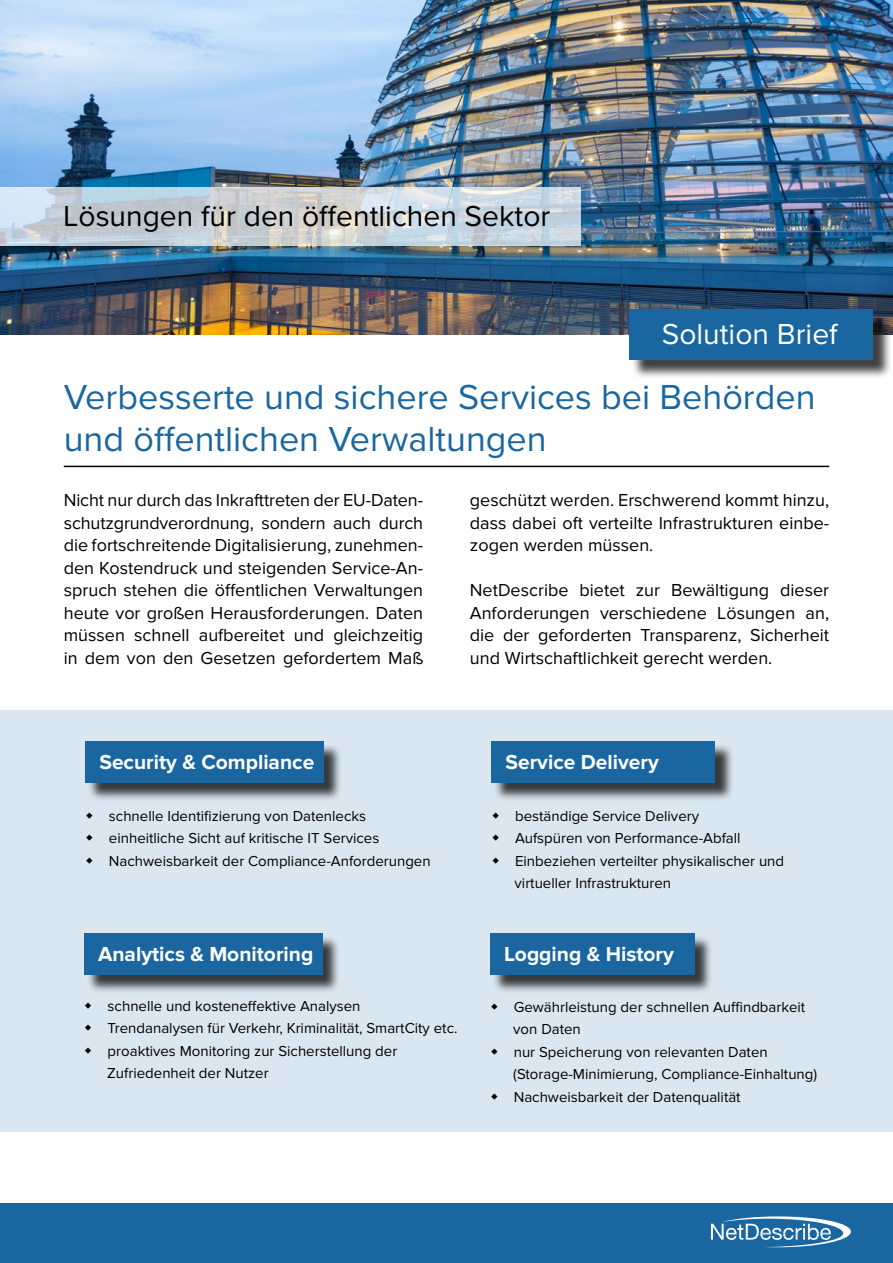
<style>
.page{position:relative;width:893px;height:1263px;background:#fff}
.page>*{position:absolute;margin:0;border:0;box-sizing:border-box;transform-origin:0 0}
.t1{font:36px/42px "Proxima Nova";color:#1a66a0}
.t2{font:30px "Proxima Nova";color:#000}
.t3{font:30px "Proxima Nova";color:#fff}
.t4{font:700 21px "Proxima Nova";color:#fff}
.t5{font:18px/22.5px "Proxima Nova";color:#000;text-align:justify}
.t6{font:15px/22.5px "Proxima Nova";color:#000}
</style>
<div class="page">
<img style="left:0;top:0;width:893px;height:335px">
<div style="left:0;top:1203px;width:893px;height:60px;background:#1a66a0"></div>
<svg style="left:711px;top:1216px;width:140px;height:31px"></svg>
<svg style="left:0;top:188px;width:581px;height:58px;background:#cad4da"></svg>
<div style="left:632px;top:312px;width:260px;height:67px;background:#000;opacity:.75"></div>
<div style="left:629px;top:309px;width:244px;height:51px;background:#1a66a0"></div>
<hr style="left:64px;top:466px;width:765px;height:1px;background:#000">
<div style="left:0;top:710px;width:893px;height:422px;background:#dbe7f0"></div>
<div style="left:494px;top:743px;width:240px;height:58px;background:#000;opacity:.75"></div>
<div style="left:491px;top:741px;width:224px;height:42px;background:#1a66a0"></div>
<div style="left:88px;top:743px;width:254px;height:58px;background:#000;opacity:.75"></div>
<div style="left:85px;top:741px;width:238px;height:42px;background:#1a66a0"></div>
<div style="left:492px;top:935px;width:221px;height:59px;background:#000;opacity:.75"></div>
<div style="left:490px;top:933px;width:205px;height:42px;background:#1a66a0"></div>
<div style="left:86px;top:935px;width:255px;height:59px;background:#000;opacity:.75"></div>
<div style="left:84px;top:933px;width:238px;height:42px;background:#1a66a0"></div>
<h2 class="t2" style="left:63px;top:199px;width:489px">Lösungen für den öffentlichen Sektor</h2>
<h2 class="t3" style="left:662px;top:317px;width:177px">Solution Brief</h2>
<h1 class="t1" style="left:64px;top:377px;width:753px">Verbesserte und sichere Services bei Behörden und öffentlichen Verwaltungen</h1>
<p class="t5" style="left:64px;top:489px;width:361px">Nicht nur durch das Inkrafttreten der EU-Daten&shy;schutzgrundverordnung, sondern auch durch die fortschreitende Digitalisierung, zunehmen&shy;den Kostendruck und steigenden Service-An&shy;spruch stehen die öffentlichen Verwaltungen heute vor großen Herausforderungen. Daten müssen schnell aufbereitet und gleichzeitig in dem von den Gesetzen gefordertem Maß</p>
<p class="t5" style="left:470px;top:489px;width:361px">geschützt werden. Erschwerend kommt hinzu, dass dabei oft verteilte Infrastrukturen einbe&shy;zogen werden müssen.</p>
<p class="t5" style="left:470px;top:579px;width:361px">NetDescribe bietet zur Bewältigung dieser Anforderungen verschiedene Lösungen an, die der geforderten Transparenz, Sicherheit und Wirtschaftlichkeit gerecht werden.</p>
<p class="t4" style="left:99px;top:749px;width:216px">Security &amp; Compliance</p>
<p class="t6" style="left:109px;top:805px;width:323px">schnelle Identifizierung von Datenlecks einheitliche Sicht auf kritische IT Services<br>Nachweisbarkeit der Compliance-Anforderungen</p>
<p class="t4" style="left:98px;top:941px;width:217px">Analytics &amp; Monitoring</p>
<p class="t6" style="left:107px;top:995px;width:352px">schnelle und kosteneffektive Analysen Trendanalysen für Verkehr, Kriminalität, SmartCity etc. proaktives Monitoring zur Sicherstellung der Zufriedenheit der Nutzer</p>
<p class="t4" style="left:505px;top:749px;width:155px">Service Delivery</p>
<p class="t6" style="left:515px;top:805px;width:271px">beständige Service Delivery<br>Aufspüren von Performance-Abfall Einbeziehen verteilter physikalischer und virtueller Infrastrukturen</p>
<p class="t4" style="left:504px;top:941px;width:171px">Logging &amp; History</p>
<p class="t6" style="left:513px;top:996px;width:305px">Gewährleistung der schnellen Auffindbarkeit von Daten<br>nur Speicherung von relevanten Daten (Storage-Minimierung, Compliance-Einhaltung)<br>Nachweisbarkeit der Datenqualität</p>
</div>
